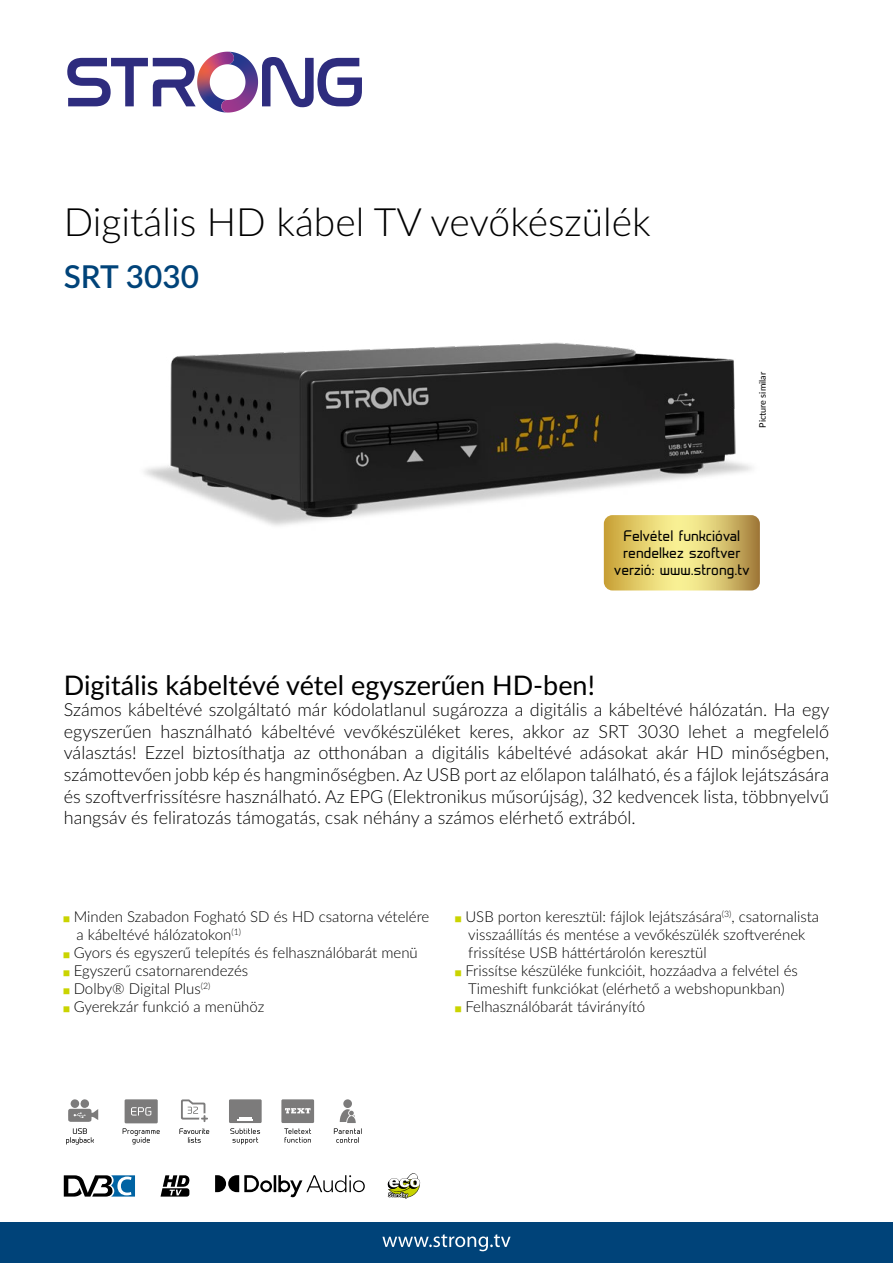
<style>
.page{position:relative;width:893px;height:1263px;background:#fff}
.page>*{position:absolute;margin:0;border:0;box-sizing:border-box;transform-origin:0 0}
.t1{font:300 39px "Lato";color:#000}
.t2{font:600 31.5px "Lato";color:#004379}
.t3{font:27px "Lato";color:#000}
.t4{font:300 18px/21.6px "Lato";color:#000;text-align:justify}
.t5{font:300 15px/18px "Lato";color:#000}
.t6{font:14.25px/17.1px "Prime";color:#000;text-align:center}
.t7{font:9px "Lato";color:#000}
.s1{color:#cad400}
</style>
<div class="page">
<div style="left:0;top:1222px;width:893px;height:41px;background:#004379"></div>
<svg style="left:382px;top:1234px;width:129px;height:17px"></svg>
<svg style="left:262px;top:57px;width:100px;height:50px"></svg>
<svg style="left:67px;top:52px;width:178px;height:61px"></svg>
<svg style="left:388px;top:1173px;width:32px;height:26px"></svg>
<svg style="left:161px;top:1175px;width:28px;height:21px"></svg>
<svg style="left:64px;top:1175px;width:71px;height:21px"></svg>
<svg style="left:215px;top:1175px;width:150px;height:23px"></svg>
<img style="left:144px;top:342px;width:610px;height:249px">
<svg style="left:230px;top:1128px;width:30px;height:16px"></svg>
<div style="left:229px;top:1099px;width:33px;height:24px;background:#7c7b7b"></div>
<svg style="left:238px;top:1117px;width:15px;height:3px"></svg>
<svg style="left:284px;top:1128px;width:27px;height:14px"></svg>
<div style="left:281px;top:1099px;width:33px;height:24px;background:#7c7b7b"></div>
<svg style="left:285px;top:1108px;width:26px;height:5px"></svg>
<svg style="left:123px;top:1128px;width:37px;height:16px"></svg>
<div style="left:125px;top:1099px;width:33px;height:24px;background:#7c7b7b"></div>
<svg style="left:131px;top:1107px;width:20px;height:8px"></svg>
<svg style="left:334px;top:1099px;width:28px;height:44px"></svg>
<svg style="left:179px;top:1128px;width:30px;height:15px"></svg>
<svg style="left:68px;top:1099px;width:30px;height:23px"></svg>
<svg style="left:66px;top:1128px;width:28px;height:16px"></svg>
<svg style="left:181px;top:1099px;width:27px;height:23px"></svg>
<img style="left:604px;top:515px;width:156px;height:75px">
<h1 class="t1" style="left:64px;top:194px;width:588px">Digitális HD kábel TV vevőkészülék</h1>
<h2 class="t2" style="left:64px;top:254px;width:137px">SRT 3030</h2>
<p class="t7" style="left:756px;top:428px;width:57px;rotate:-90deg">Picture similar</p>
<p class="t6" style="left:614px;top:527px;width:137px">Felvétel funkcióval rendelkez szoftver verzió: www.strong.tv</p>
<h3 class="t3" style="left:64px;top:665px;width:533px">Digitális kábeltévé vétel egyszerűen HD-ben!</h3>
<p class="t4" style="left:64px;top:698px;width:767px">Számos kábeltévé szolgáltató már kódolatlanul sugározza a digitális a kábeltévé hálózatán. Ha egy egyszerűen használható kábeltévé vevőkészüléket keres, akkor az SRT 3030 lehet a megfelelő választás! Ezzel biztosíthatja az otthonában a digitális kábeltévé adásokat akár HD minőségben, számottevően jobb kép és hangminőségben. Az USB port az előlapon található, és a fájlok lejátszására és szoftverfrissítésre használható. Az EPG (Elektronikus műsorújság), 32 kedvencek lista, többnyelvű hangsáv és feliratozás támogatás, csak néhány a számos elérhető extrából.</p>
<p class="t5" style="left:77px;top:907px;width:354px;text-indent:-14px"><span class="s1">■</span> Minden Szabadon Fogható SD és HD csatorna vételére a kábeltévé hálózatokon<sup>(1)</sup></p>
<p class="t5" style="left:63px;top:943px;width:356px"><span class="s1">■</span> Gyors és egyszerű telepítés és felhasználóbarát menü</p>
<p class="t5" style="left:63px;top:961px;width:187px"><span class="s1">■</span> Egyszerű csatornarendezés</p>
<p class="t5" style="left:63px;top:979px;width:149px"><span class="s1">■</span> Dolby® Digital Plus<sup>(2)</sup></p>
<p class="t5" style="left:63px;top:997px;width:203px"><span class="s1">■</span> Gyerekzár funkció a menühöz</p>
<p class="t5" style="left:468px;top:907px;width:352px;text-indent:-14px"><span class="s1">■</span> USB porton keresztül: fájlok lejátszására<sup>(3)</sup>, csatornalista visszaállítás és mentése a vevőkészülék szoftverének frissítése USB háttértárolón keresztül</p>
<p class="t5" style="left:455px;top:961px;width:345px;text-align:center"><span class="s1">■</span> Frissítse készüléke funkcióit, hozzáadva a felvétel és<br>Timeshift funkciókat (elérhető a webshopunkban)</p>
<p class="t5" style="left:455px;top:997px;width:192px"><span class="s1">■</span> Felhasználóbarát távirányító</p>
</div>
